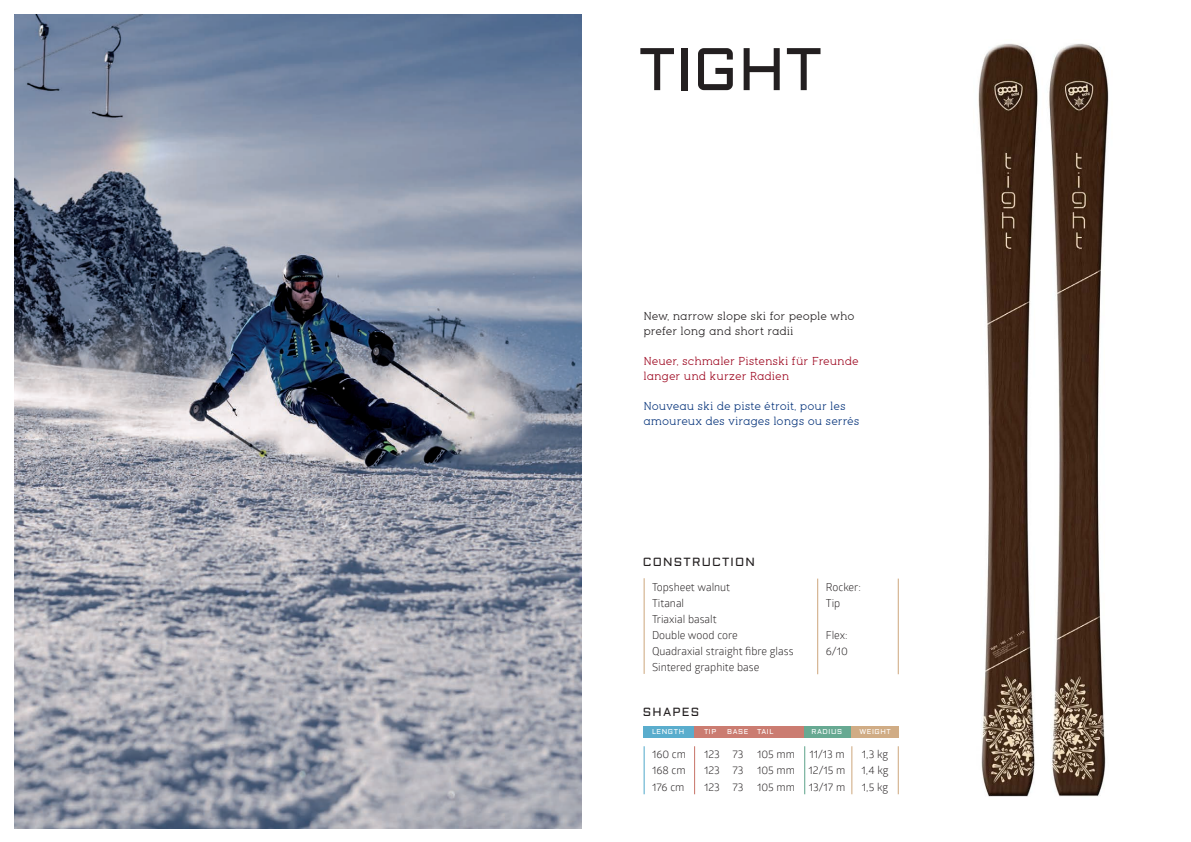
<style>
.page{position:relative;width:1191px;height:842px;background:#fff}
.page>*{position:absolute;margin:0;border:0;box-sizing:border-box;transform-origin:0 0}
.t1{font:60px "Aldrich";color:#231f20}
.t2{font:11.8px "Aldrich";letter-spacing:.1em;color:#231f20}
.t3{font:11px/16px "Glober";color:#231f20}
.t4{font:11px/15px "pironv 2";color:#08357c}
.t5{font:11px/15px "pironv 2";color:#9d061f}
.t6{font:11px/15px "pironv 2";color:#231f20}
.t7{font:7px "Aldrich";letter-spacing:.08em;color:#fff}
</style>
<div class="page">
<div style="left:643px;top:726px;width:51px;height:12px;background:#5aadcd"></div>
<div style="left:694px;top:726px;width:110px;height:12px;background:#cb7c71"></div>
<div style="left:804px;top:726px;width:47px;height:12px;background:#67a992"></div>
<div style="left:851px;top:726px;width:47px;height:12px;background:#d0ac85"></div>
<img style="left:978px;top:43px;width:131px;height:754px">
<hr style="left:643px;top:746px;width:1px;height:48px;background:#5aadcd">
<hr style="left:643px;top:578px;width:1px;height:96px;background:#d0ac85">
<hr style="left:817px;top:579px;width:1px;height:95px;background:#d0ac85">
<hr style="left:897px;top:579px;width:1px;height:95px;background:#d0ac85">
<hr style="left:694px;top:746px;width:1px;height:48px;background:#cb7c71">
<hr style="left:804px;top:746px;width:1px;height:48px;background:#67a992">
<hr style="left:851px;top:746px;width:1px;height:48px;background:#d0ac85">
<hr style="left:897px;top:746px;width:1px;height:48px;background:#d0ac85">
<img style="left:14px;top:14px;width:567px;height:814px">
<h1 class="t1" style="left:638px;top:28px;width:185px">TIGHT</h1>
<p class="t6" style="left:643px;top:308px;width:212px">New, narrow slope ski for people who prefer long and short radii</p>
<p class="t5" style="left:643px;top:353px;width:216px">Neuer, schmaler Pistenski für Freunde langer und kurzer Radien</p>
<p class="t4" style="left:643px;top:398px;width:217px">Nouveau ski de piste étroit, pour les amoureux des virages longs ou serrés</p>
<p class="t2" style="left:643px;top:554px;width:113px">CONSTRUCTION</p>
<p class="t3" style="left:652px;top:578px;width:143px">Topsheet walnut<br>Titanal<br>Triaxial basalt<br>Double wood core<br>Quadraxial straight fibre glass<br>Sintered graphite base</p>
<p class="t2" style="left:643px;top:704px;width:58px">SHAPES</p>
<p class="t3" style="left:826px;top:578px;width:37px">Rocker:<br>Tip</p>
<p class="t3" style="left:826px;top:626px;width:24px">Flex:<br>6/10</p>
<p class="t7" style="left:652px;top:727px;width:34px">LENGTH</p>
<p class="t7" style="left:704px;top:727px;width:14px">TIP</p>
<p class="t7" style="left:727px;top:727px;width:48px">BASE TAIL</p>
<p class="t7" style="left:811px;top:727px;width:32px">RADIUS</p>
<p class="t7" style="left:859px;top:727px;width:33px">WEIGHT</p>
<p class="t3" style="left:652px;top:746px;width:36px">160 cm</p>
<p class="t3" style="left:704px;top:746px;width:93px">123 73 105 mm</p>
<p class="t3" style="left:809px;top:746px;width:37px">11/13 m</p>
<p class="t3" style="left:862px;top:746px;width:28px">1,3 kg</p>
<p class="t3" style="left:652px;top:762px;width:35px">168 cm</p>
<p class="t3" style="left:704px;top:762px;width:143px">123 73 105 mm 12/15 m</p>
<p class="t3" style="left:861px;top:762px;width:28px">1,4 kg</p>
<p class="t3" style="left:652px;top:778px;width:34px">176 cm</p>
<p class="t3" style="left:704px;top:778px;width:143px">123 73 105 mm 13/17 m</p>
<p class="t3" style="left:862px;top:778px;width:28px">1,5 kg</p>
</div>
